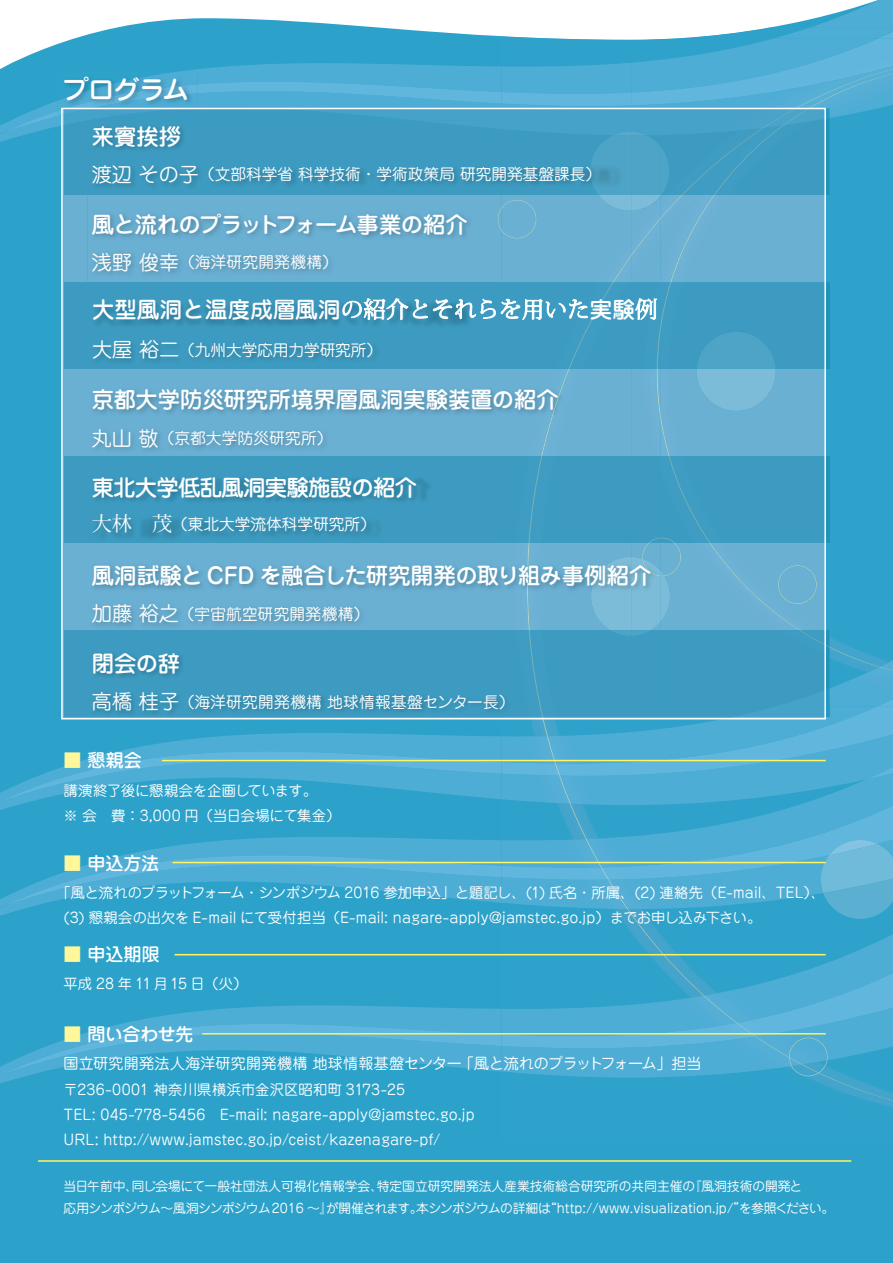
<style>
.page{position:relative;width:893px;height:1263px;background:#fff}
.page>*{position:absolute;margin:0;border:0;box-sizing:border-box;transform-origin:0 0}
.t1{font:500 27px "Jun 34 Pro";letter-spacing:-.065em;color:#fff}
.t2{font:500 22.35px "Jun 34 Pro";letter-spacing:-.01em;color:#fff}
.t3{font:500 22.35px "Jun 34 Pro";letter-spacing:.01em;color:#fff}
.t4{font:500 22.35px "Jun 34 Pro";letter-spacing:-.04em;color:#fff}
.t5{font:500 22.35px "Jun 34 Pro";letter-spacing:-.035em;color:#fff}
.t6{font:500 18px "Jun 34 Pro";letter-spacing:-.01em;color:#fff}
.t7{font:15.6px "Jun 201 Pro";color:#fff}
.t8{font:15.6px "Jun 201 Pro";letter-spacing:.02em;color:#fff}
.t9{font:15px "Jun 201 Pro";letter-spacing:.01em;color:#fff}
.t10{font:14.25px/25px "Jun 201 Pro";letter-spacing:.005em;color:#fff}
.t11{font:12.75px/22.4px "Jun 201 Pro";color:#fff}
.s1{font-size:20.1px}
.s2{font-family:"Koz Min Pr 6 N";font-weight:400}
.s3{font-family:"Koz Min Pr 6 N";font-size:20.1px}
.s4{color:#fff79a}
</style>
<div class="page">
<div style="left:0;top:719px;width:893px;height:544px;background:#2ca2ca"></div>
<div style="left:501px;top:909px;width:245px;height:233px;background:#2ea2ca"></div>
<div style="left:746px;top:909px;width:147px;height:25px;background:#2ea2ca"></div>
<div style="left:746px;top:1077px;width:49px;height:65px;background:#2ea2ca"></div>
<div style="left:795px;top:1077px;width:98px;height:65px;background:#2ea2ca"></div>
<div style="left:826px;top:134px;width:67px;height:526px;background:#2ea2ca"></div>
<img style="left:829px;top:647px;width:51px;height:13px">
<img style="left:627px;top:909px;width:16px;height:22px">
<img style="left:643px;top:929px;width:50px;height:5px">
<img style="left:802px;top:1077px;width:91px;height:24px">
<svg style="left:0;top:0;width:893px;height:134px"></svg>
<img style="left:501px;top:28px;width:392px;height:4px">
<img style="left:501px;top:32px;width:392px;height:74px">
<img style="left:631px;top:38px;width:262px;height:67px">
<img style="left:829px;top:660px;width:64px;height:46px">
<img style="left:879px;top:667px;width:14px;height:4px">
<svg style="left:0;top:733px;width:501px;height:77px;background:#41a9d0"></svg>
<img style="left:501px;top:706px;width:392px;height:67px">
<img style="left:878px;top:699px;width:15px;height:7px">
<svg style="left:555px;top:763px;width:5px;height:10px"></svg>
<img style="left:501px;top:867px;width:322px;height:42px">
<img style="left:608px;top:880px;width:20px;height:29px">
<img style="left:501px;top:773px;width:392px;height:94px">
<img style="left:586px;top:839px;width:16px;height:28px">
<img style="left:866px;top:767px;width:27px;height:13px">
<svg style="left:0;top:837px;width:501px;height:79px;background:#40a8d0"></svg>
<svg style="left:601px;top:867px;width:8px;height:13px"></svg>
<img style="left:501px;top:1048px;width:392px;height:29px">
<img style="left:755px;top:1048px;width:34px;height:17px">
<img style="left:501px;top:934px;width:392px;height:39px">
<svg style="left:0;top:1005px;width:501px;height:78px;background:#40a9d0"></svg>
<img style="left:501px;top:973px;width:392px;height:75px">
<img style="left:736px;top:1023px;width:20px;height:14px">
<img style="left:823px;top:893px;width:70px;height:26px">
<img style="left:821px;top:844px;width:72px;height:49px">
<img style="left:829px;top:840px;width:48px;height:15px">
<img style="left:791px;top:1066px;width:36px;height:10px">
<img style="left:789px;top:1037px;width:39px;height:29px">
<img style="left:660px;top:543px;width:163px;height:163px">
<div style="left:709px;top:543px;width:91px;height:87px;background:#6ab0d3"></div>
<img style="left:660px;top:576px;width:10px;height:46px">
<img style="left:664px;top:543px;width:17px;height:33px">
<svg style="left:660px;top:570px;width:4px;height:6px"></svg>
<img style="left:778px;top:565px;width:39px;height:39px">
<div style="left:660px;top:369px;width:163px;height:87px;background:#6ab0d3"></div>
<img style="left:660px;top:411px;width:10px;height:45px">
<img style="left:697px;top:369px;width:79px;height:42px">
<div style="left:660px;top:195px;width:163px;height:87px;background:#6ab0d3"></div>
<div style="left:670px;top:195px;width:45px;height:87px;background:#6cb1d4"></div>
<img style="left:660px;top:195px;width:22px;height:24px">
<img style="left:784px;top:119px;width:45px;height:76px">
<svg style="left:826px;top:108px;width:3px;height:11px"></svg>
<img style="left:660px;top:135px;width:21px;height:60px">
<img style="left:764px;top:135px;width:20px;height:60px">
<div style="left:681px;top:135px;width:83px;height:60px;background:#3f9cc2"></div>
<img style="left:501px;top:111px;width:130px;height:10px">
<img style="left:796px;top:111px;width:27px;height:17px">
<div style="left:631px;top:111px;width:164px;height:24px;background:#46a2c9"></div>
<img style="left:796px;top:111px;width:13px;height:14px">
<img style="left:763px;top:111px;width:33px;height:17px">
<img style="left:660px;top:146px;width:9px;height:49px">
<img style="left:660px;top:282px;width:169px;height:87px">
<img style="left:660px;top:282px;width:11px;height:51px">
<div style="left:660px;top:456px;width:169px;height:87px;background:#3d9bc1"></div>
<div style="left:669px;top:456px;width:41px;height:87px;background:#3e9cc2"></div>
<img style="left:660px;top:538px;width:15px;height:5px">
<img style="left:826px;top:630px;width:3px;height:58px">
<svg style="left:826px;top:706px;width:3px;height:11px"></svg>
<img style="left:826px;top:688px;width:3px;height:18px">
<img style="left:660px;top:706px;width:74px;height:10px">
<img style="left:799px;top:630px;width:24px;height:15px">
<img style="left:734px;top:706px;width:89px;height:10px">
<img style="left:776px;top:690px;width:47px;height:16px">
<hr style="left:162px;top:760px;width:664px;height:1px;background:#fff461">
<img style="left:58px;top:72px;width:140px;height:10px">
<svg style="left:0;top:82px;width:501px;height:637px;background:#40a6cc"></svg>
<img style="left:64px;top:111px;width:26px;height:3px">
<hr style="left:38px;top:1160px;width:813px;height:2px;background:#fff461">
<hr style="left:202px;top:1033px;width:624px;height:1px;background:#fff461">
<hr style="left:175px;top:954px;width:651px;height:1px;background:#fff461">
<hr style="left:172px;top:862px;width:654px;height:1px;background:#fff461">
<img style="left:87px;top:282px;width:573px;height:440px">
<img style="left:527px;top:543px;width:3px;height:87px">
<img style="left:591px;top:557px;width:69px;height:73px">
<img style="left:642px;top:543px;width:8px;height:16px">
<img style="left:642px;top:559px;width:18px;height:17px">
<img style="left:657px;top:326px;width:3px;height:92px">
<img style="left:541px;top:369px;width:28px;height:87px">
<img style="left:87px;top:195px;width:544px;height:87px">
<img style="left:631px;top:256px;width:29px;height:26px">
<img style="left:631px;top:211px;width:29px;height:7px">
<img style="left:613px;top:255px;width:18px;height:27px">
<img style="left:631px;top:218px;width:29px;height:38px">
<img style="left:598px;top:195px;width:62px;height:16px">
<img style="left:498px;top:208px;width:3px;height:23px">
<img style="left:501px;top:200px;width:35px;height:39px">
<img style="left:87px;top:121px;width:414px;height:74px">
<img style="left:501px;top:135px;width:89px;height:60px">
<img style="left:416px;top:121px;width:85px;height:8px">
<img style="left:501px;top:121px;width:159px;height:14px">
<img style="left:590px;top:135px;width:70px;height:60px">
<img style="left:613px;top:132px;width:33px;height:3px">
<div style="left:568px;top:282px;width:46px;height:87px;background:#3d9cc1"></div>
<img style="left:528px;top:456px;width:14px;height:87px">
<svg style="left:648px;top:538px;width:12px;height:5px"></svg>
<div style="left:631px;top:630px;width:29px;height:76px;background:#3d9bc1"></div>
<img style="left:529px;top:630px;width:14px;height:86px">
<img style="left:610px;top:630px;width:41px;height:6px">
<h1 class="t1" style="left:62px;top:68px;width:129px">プログラム</h1>
<h2 class="t2" style="left:92px;top:118px;width:91px">来賓挨拶</h2>
<p class="t7" style="left:92px;top:162px;width:511px"><span class="s1">渡辺 その子</span>（文部科学省 科学技術・学術政策局 研究開発基盤課長）</p>
<h2 class="t4" style="left:92px;top:206px;width:378px">風と流れのプラットフォーム事業の紹介</h2>
<p class="t8" style="left:92px;top:250px;width:248px"><span class="s1">浅野 俊幸</span>（海洋研究開発機構）</p>
<h2 class="t3" style="left:92px;top:291px;width:567px">大型風洞と温度成層風洞<span class="s2">の紹介とそれらを用いた</span>実験<span class="s2">例</span></h2>
<p class="t7" style="left:92px;top:337px;width:292px"><span class="s1">大屋 裕二</span>（九州大学応用力学研究所）</p>
<h2 class="t2" style="left:92px;top:382px;width:469px">京都大学防災研究所境界層風洞実験装置の紹介</h2>
<p class="t7" style="left:92px;top:426px;width:242px"><span class="s1">丸山 敬</span>（京都大学防災研究所）</p>
<h2 class="t5" style="left:92px;top:470px;width:327px">東北大学低乱風洞実験施設の紹介</h2>
<p class="t7" style="left:92px;top:511px;width:286px"><span class="s3">大林　茂</span>（東北大学流体科学研究所）</p>
<h2 class="t2" style="left:92px;top:558px;width:561px">風洞試験と CFD を融合した研究開発の取り組み事例紹介</h2>
<p class="t8" style="left:92px;top:601px;width:279px"><span class="s1">加藤 裕之</span>（宇宙航空研究開発機構）</p>
<h2 class="t2" style="left:92px;top:646px;width:90px">閉会の辞</h2>
<p class="t7" style="left:92px;top:689px;width:424px"><span class="s1">高橋 桂子</span>（海洋研究開発機構 地球情報基盤センター長）</p>
<p class="t6" style="left:64px;top:746px;width:80px"><span class="s4">■</span> 懇親会</p>
<p class="t10" style="left:64px;top:776px;width:278px">講演終了後に懇親会を企画しています。<br>※ 会　費：3,000 円（当日会場にて集金）</p>
<p class="t6" style="left:64px;top:848px;width:97px"><span class="s4">■</span> 申込方法</p>
<p class="t10" style="left:64px;top:878px;width:763px;text-indent:-7px">「風と流れのプラットフォーム・シンポジウム 2016 参加申込」と題記し、(1) 氏名・所属、(2) 連絡先（E-mail、TEL）、(3) 懇親会の出欠を E-mail にて受付担当（E-mail: nagare-apply@jamstec.go.jp）までお申し込み下さい。</p>
<p class="t6" style="left:64px;top:940px;width:98px"><span class="s4">■</span> 申込期限</p>
<p class="t10" style="left:64px;top:970px;width:185px">平成 28 年 11月 15 日（火）</p>
<p class="t6" style="left:64px;top:1019px;width:132px"><span class="s4">■</span> 問い合わせ先</p>
<p class="t9" style="left:64px;top:1052px;width:639px">国立研究開発法人海洋研究開発機構 地球情報基盤センター 「風と流れのプラットフォーム」担当</p>
<p class="t10" style="left:64px;top:1075px;width:413px">〒236-0001 神奈川県横浜市金沢区昭和町 3173-25<br>TEL: 045-778-5456　E-mail: nagare-apply@jamstec.go.jp<br>URL: http://www.jamstec.go.jp/ceist/kazenagare-pf/</p>
<p class="t11" style="left:63px;top:1173px;width:772px">当日午前中、同じ会場にて一般社団法人可視化情報学会、特定国立研究開発法人産業技術総合研究所の共同主催の『風洞技術の開発と<br>応用シンポジウム～風洞シンポジウム2016 ～』が開催されます。本シンポジウムの詳細は“http://www.visualization.jp/”を参照ください。</p>
</div>
